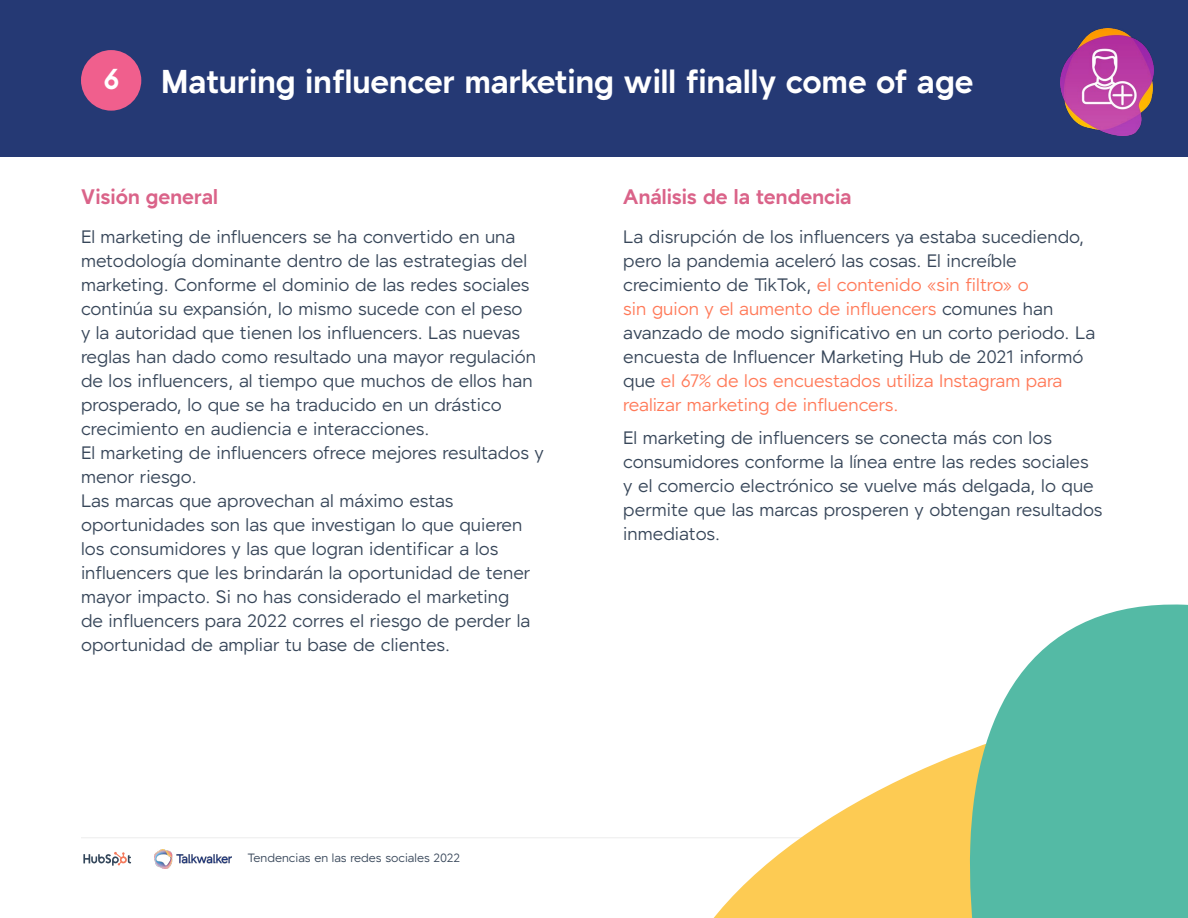
<style>
.page{position:relative;width:1188px;height:918px;background:#fff}
.page>*{position:absolute;margin:0;border:0;box-sizing:border-box;transform-origin:0 0}
.t1{font:700 33px "Forno";color:#fff}
.t2{font:700 28.8px "Forno";color:#fff}
.t3{font:700 21px "Forno";color:#da6389}
.t4{font:18px/24px "Forno";color:#374659}
.t5{font:12px "Forno";color:#374659}
.s1{color:#ff7a59}
</style>
<div class="page">
<hr style="left:81px;top:837px;width:1026px;height:1px;background:#efefef">
<img style="left:154px;top:850px;width:77px;height:18px">
<svg style="left:83px;top:851px;width:49px;height:15px"></svg>
<div style="left:0;top:0;width:1188px;height:157px;background:#253974"></div>
<div style="left:81px;top:50px;width:60px;height:61px;background:#f05f8d;border-radius:50%"></div>
<svg style="left:713px;top:751px;width:253px;height:167px;fill:#fdcb53"></svg>
<svg style="left:966px;top:604px;width:222px;height:314px;background:#6ec3af"></svg>
<img style="left:1061px;top:28px;width:92px;height:107px">
<h2 class="t2" style="left:103px;top:63px;width:18px">6</h2>
<h1 class="t1" style="left:161px;top:62px;width:814px">Maturing influencer marketing will finally come of age</h1>
<p class="t3" style="left:81px;top:185px;width:139px">Visión general</p>
<p class="t3" style="left:623px;top:185px;width:230px">Análisis de la tendencia</p>
<p class="t4" style="left:623px;top:227px;width:474px">La disrupción de los influencers ya estaba sucediendo, pero la pandemia aceleró las cosas. El increíble crecimiento de TikTok, <span class="s1">el contenido «sin filtro» o<br>sin guion y el aumento de influencers</span> comunes han avanzado de modo significativo en un corto periodo. La encuesta de Influencer Marketing Hub de 2021 informó que <span class="s1">el 67% de los encuestados utiliza Instagram para realizar marketing de influencers.</span></p>
<p class="t4" style="left:623px;top:428px;width:481px">El marketing de influencers se conecta más con los consumidores conforme la línea entre las redes sociales y el comercio electrónico se vuelve más delgada, lo que permite que las marcas prosperen y obtengan resultados inmediatos.</p>
<p class="t4" style="left:81px;top:227px;width:464px">El marketing de influencers se ha convertido en una metodología dominante dentro de las estrategias del marketing. Conforme el dominio de las redes sociales continúa su expansión, lo mismo sucede con el peso<br>y la autoridad que tienen los influencers. Las nuevas reglas han dado como resultado una mayor regulación de los influencers, al tiempo que muchos de ellos han prosperado, lo que se ha traducido en un drástico crecimiento en audiencia e interacciones.<br>El marketing de influencers ofrece mejores resultados y menor riesgo.<br>Las marcas que aprovechan al máximo estas oportunidades son las que investigan lo que quieren los consumidores y las que logran identificar a los influencers que les brindarán la oportunidad de tener mayor impacto. Si no has considerado el marketing<br>de influencers para 2022 corres el riesgo de perder la oportunidad de ampliar tu base de clientes.</p>
<p class="t5" style="left:247px;top:850px;width:214px">Tendencias en las redes sociales 2022</p>
</div>
